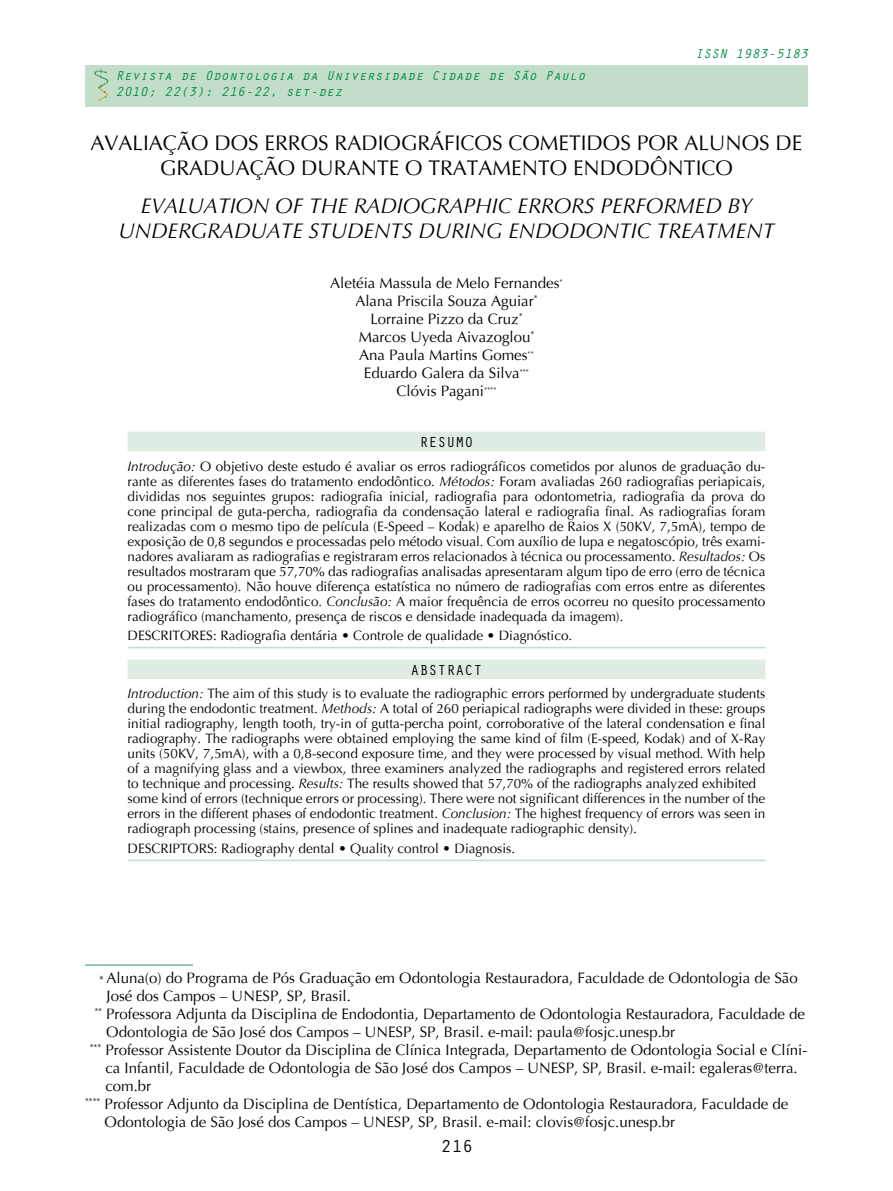
<style>
.page{position:relative;width:893px;height:1191px;background:#fff}
.page>*{position:absolute;margin:0;border:0;box-sizing:border-box;transform-origin:0 0}
.t1{font:italic 21px/25.2px "Optima";color:#000;text-align:center}
.t2{font:21px/25.2px "Optima";color:#000;text-align:center}
.t3{font:18px "Orator Std";color:#000}
.t4{font:15px/18px "Optima";color:#000;text-align:center}
.t5{font:15px "Orator Std";color:#000}
.t6{font:13.5px/15px "Optima";color:#000;text-align:justify}
.t7{font:italic 13.5px/16.2px "Orator Std";color:#008c44}
.s1{font-style:italic}
.s2{font-size:10.5px;color:#fff}
.s3{font-size:10.5px}
</style>
<div class="page">
<div style="left:85px;top:65px;width:723px;height:41px;background:#c3ddcb"></div>
<img style="left:94px;top:68px;width:15px;height:35px">
<hr style="left:85px;top:964px;width:108px;height:2px;background:#76b88f">
<div style="left:128px;top:432px;width:637px;height:19px;background:#deece1"></div>
<hr style="left:128px;top:647px;width:637px;height:1px;background:#c3ddcb">
<div style="left:128px;top:659px;width:637px;height:20px;background:#deece1"></div>
<hr style="left:128px;top:859px;width:637px;height:2px;background:#c3ddcb">
<p class="t7" style="left:695px;top:45px;width:115px">ISSN 1983-5183</p>
<p class="t7" style="left:116px;top:66px;width:471px">Revista de Odontologia da Universidade Cidade de São Paulo<br>2010; 22(3): 216-22, set-dez</p>
<h1 class="t2" style="left:91px;top:130px;width:713px">AVALIAÇÃO DOS ERROS RADIOGRÁFICOS COMETIDOS POR ALUNOS DE<br>GRADUAÇÃO DURANTE O TRATAMENTO ENDODÔNTICO</h1>
<h1 class="t1" style="left:119px;top:193px;width:657px">EVALUATION OF THE RADIOGRAPHIC ERRORS PERFORMED BY<br>UNDERGRADUATE STUDENTS DURING ENDODONTIC TREATMENT</h1>
<p class="t4" style="left:330px;top:274px;width:234px">Aletéia Massula de Melo Fernandes<sup>*<br></sup>Alana Priscila Souza Aguiar<sup>*<br></sup>Lorraine Pizzo da Cruz<sup>*<br></sup>Marcos Uyeda Aivazoglou<sup>*<br></sup>Ana Paula Martins Gomes<sup>**<br></sup>Eduardo Galera da Silva<sup>***<br></sup>Clóvis Pagani<sup>****</sup></p>
<p class="t5" style="left:419px;top:431px;width:55px">RESUMO</p>
<p class="t6" style="left:128px;top:459px;width:639px"><span class="s1">Introdução:</span> O objetivo deste estudo é avaliar os erros radiográficos cometidos por alunos de graduação du&shy;rante as diferentes fases do tratamento endodôntico. <span class="s1">Métodos:</span> Foram avaliadas 260 radiografias periapicais, divididas nos seguintes grupos: radiografia inicial, radiografia para odontometria, radiografia da prova do cone principal de guta-percha, radiografia da condensação lateral e radiografia final. As radiografias foram realizadas com o mesmo tipo de película (E-Speed – Kodak) e aparelho de Raios X (50KV, 7,5mA), tempo de exposição de 0,8 segundos e processadas pelo método visual. Com auxílio de lupa e negatoscópio, três exami&shy;nadores avaliaram as radiografias e registraram erros relacionados à técnica ou processamento. <span class="s1">Resultados:</span> Os resultados mostraram que 57,70% das radiografias analisadas apresentaram algum tipo de erro (erro de técnica ou processamento). Não houve diferença estatística no número de radiografias com erros entre as diferentes fases do tratamento endodôntico. <span class="s1">Conclusão:</span> A maior frequência de erros ocorreu no quesito processamento radiográfico (manchamento, presença de riscos e densidade inadequada da imagem).</p>
<p class="t6" style="left:128px;top:628px;width:446px">DESCRITORES: Radiografia dentária • Controle de qualidade • Diagnóstico.</p>
<p class="t5" style="left:410px;top:659px;width:73px">ABSTRACT</p>
<p class="t6" style="left:128px;top:686px;width:639px;text-align:left"><span class="s1">Introduction:</span> The aim of this study is to evaluate the radiographic errors performed by undergraduate students during the endodontic treatment. <span class="s1">Methods:</span> A total of 260 periapical radiographs were divided in these: groups initial radiography, length tooth, try-in of gutta-percha point, corroborative of the lateral condensation e final radiography. The radiographs were obtained employing the same kind of film (E-speed, Kodak) and of X-Ray units (50KV, 7,5mA), with a 0,8-second exposure time, and they were processed by visual method. With help of a magnifying glass and a viewbox, three examiners analyzed the radiographs and registered errors related to technique and processing. <span class="s1">Results:</span> The results showed that 57,70% of the radiographs analyzed exhibited some kind of errors (technique errors or processing). There were not significant differences in the number of the errors in the different phases of endodontic treatment. <span class="s1">Conclusion:</span> The highest frequency of errors was seen in radiograph processing (stains, presence of splines and inadequate radiographic density).</p>
<p class="t6" style="left:128px;top:841px;width:389px">DESCRIPTORS: Radiography dental • Quality control • Diagnosis.</p>
<p class="t4" style="left:85px;top:969px;width:714px"><span class="s2">***</span><span class="s3">*</span> Aluna(o) do Programa de Pós Graduação em Odontologia Restauradora, Faculdade de Odontologia de São</p>
<p class="t4" style="left:107px;top:987px;width:246px">José dos Campos – UNESP, SP, Brasil.</p>
<p class="t4" style="left:94px;top:1005px;width:712px"><sup>**</sup> Professora Adjunta da Disciplina de Endodontia, Departamento de Odontologia Restauradora, Faculdade de</p>
<p class="t4" style="left:106px;top:1023px;width:570px">Odontologia de São José dos Campos – UNESP, SP, Brasil. e-mail: paula@fosjc.unesp.br</p>
<p class="t4" style="left:90px;top:1041px;width:719px"><sup>***</sup> Professor Assistente Doutor da Disciplina de Clínica Integrada, Departamento de Odontologia Social e Clíni-</p>
<p class="t4" style="left:105px;top:1059px;width:694px">ca Infantil, Faculdade de Odontologia de São José dos Campos – UNESP, SP, Brasil. e-mail: egaleras@terra.</p>
<p class="t4" style="left:105px;top:1077px;width:47px">com.br</p>
<p class="t4" style="left:85px;top:1095px;width:705px"><sup>****</sup> Professor Adjunto da Disciplina de Dentística, Departamento de Odontologia Restauradora, Faculdade de</p>
<p class="t4" style="left:105px;top:1113px;width:572px">Odontologia de São José dos Campos – UNESP, SP, Brasil. e-mail: clovis@fosjc.unesp.br</p>
<h2 class="t3" style="left:441px;top:1133px;width:34px">216</h2>
</div>
